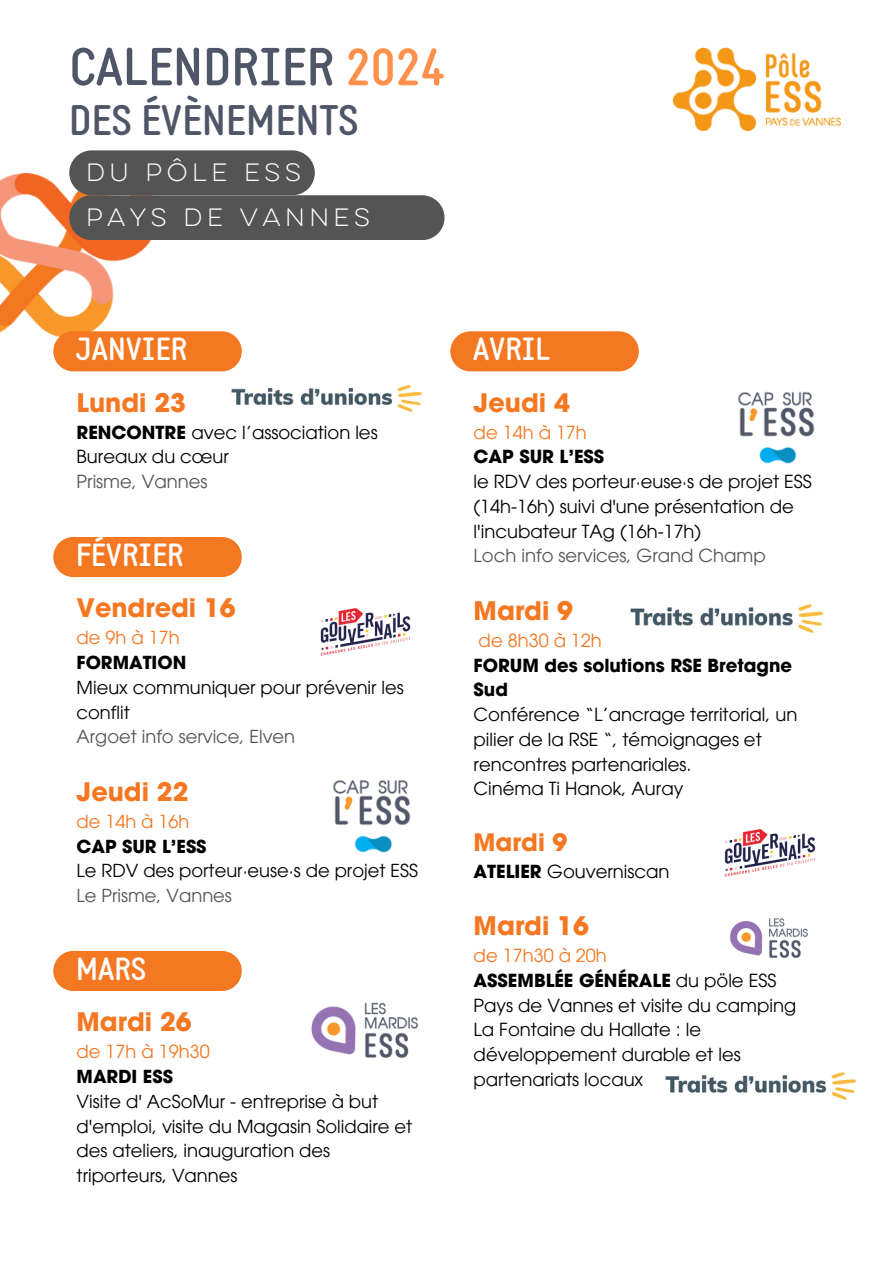
<style>
.page{position:relative;width:894px;height:1264px;background:#fff}
.page>*{position:absolute;margin:0;border:0;box-sizing:border-box;transform-origin:0 0}
.t1{font:700 52.5px "Static";color:#4f5667}
.t2{font:700 42px "Static";color:#4f5667}
.t3{font:700 31.5px "Static";color:#fff}
.t4{font:700 25.5px "ITC Avant Garde Pro";color:#f47721}
.t5{font:700 24px "ITC Avant Garde Pro";color:#f47721}
.t6{font:22.5px "Lulo Clean W01 One";color:#fff}
.t7{font:18px/24.8px "ITC Avant Garde Pro";color:#000}
.t8{font:18px "ITC Avant Garde Pro";color:#545454}
.t9{font:700 18px/24.8px "ITC Avant Garde Pro";color:#000}
.t10{font:18px "ITC Avant Garde Pro";color:#f47721}
.s1{color:#ff914d}
.s2{font-weight:700}
</style>
<div class="page">
<img style="left:0;top:172px;width:197px;height:200px">
<svg style="left:69px;top:150px;width:375px;height:90px"></svg>
<div style="left:53px;top:331px;width:189px;height:40px;background:#f47721;border-radius:20px"></div>
<div style="left:450px;top:331px;width:188px;height:40px;background:#f47721;border-radius:20px"></div>
<div style="left:53px;top:537px;width:189px;height:40px;background:#f47721;border-radius:20px"></div>
<div style="left:53px;top:950px;width:189px;height:41px;background:#f47721;border-radius:20px"></div>
<img style="left:333px;top:779px;width:78px;height:74px">
<img style="left:311px;top:1002px;width:108px;height:56px">
<img style="left:738px;top:391px;width:77px;height:73px">
<img style="left:630px;top:604px;width:194px;height:28px">
<img style="left:724px;top:828px;width:92px;height:49px">
<img style="left:231px;top:384px;width:192px;height:28px">
<img style="left:320px;top:608px;width:91px;height:48px">
<img style="left:672px;top:47px;width:170px;height:85px">
<img style="left:729px;top:918px;width:79px;height:40px">
<img style="left:665px;top:1072px;width:192px;height:27px">
<p class="t1" style="left:69px;top:46px;width:378px">CALENDRIER <span class="s1">2024</span></p>
<p class="t2" style="left:69px;top:103px;width:291px">DES ÉVÈNEMENTS</p>
<h3 class="t6" style="left:86px;top:156px;width:221px">DU PÔLE ESS</h3>
<p class="t6" style="left:86px;top:201px;width:290px">PAYS DE VANNES</p>
<p class="t3" style="left:76px;top:336px;width:113px">JANVIER</p>
<p class="t3" style="left:473px;top:336px;width:79px">AVRIL</p>
<p class="t4" style="left:77px;top:393px;width:111px">Lundi 23</p>
<p class="t7" style="left:77px;top:422px;width:302px"><span class="s2">RENCONTRE</span> avec l’association les<br>Bureaux du cœur</p>
<p class="t8" style="left:77px;top:475px;width:132px">Prisme, Vannes</p>
<p class="t3" style="left:76px;top:542px;width:109px">FÉVRIER</p>
<h3 class="t4" style="left:77px;top:598px;width:160px">Vendredi 16</h3>
<h2 class="t10" style="left:77px;top:631px;width:105px">de 9h à 17h</h2>
<h2 class="t9" style="left:77px;top:652px;width:111px">FORMATION</h2>
<p class="t7" style="left:77px;top:677px;width:328px">Mieux communiquer pour prévenir les conflit</p>
<p class="t8" style="left:77px;top:730px;width:220px">Argoet info service, Elven</p>
<p class="t4" style="left:77px;top:781px;width:113px">Jeudi 22</p>
<p class="t10" style="left:77px;top:814px;width:114px">de 14h à 16h</p>
<p class="t9" style="left:77px;top:835px;width:131px">CAP SUR L’ESS</p>
<h2 class="t7" style="left:77px;top:860px;width:343px">Le RDV des porteur·euse·s de projet ESS</h2>
<p class="t8" style="left:77px;top:888px;width:157px">Le Prisme, Vannes</p>
<p class="t3" style="left:76px;top:955px;width:72px">MARS</p>
<p class="t4" style="left:77px;top:1012px;width:116px">Mardi 26</p>
<p class="t10" style="left:77px;top:1044px;width:135px">de 17h à 19h30</p>
<p class="t9" style="left:77px;top:1066px;width:98px">MARDI ESS</p>
<p class="t7" style="left:77px;top:1091px;width:337px">Visite d' AcSoMur - entreprise à but d'emploi, visite du Magasin Solidaire et des ateliers, inauguration des triporteurs, Vannes</p>
<p class="t4" style="left:473px;top:393px;width:98px">Jeudi 4</p>
<p class="t10" style="left:473px;top:425px;width:115px">de 14h à 17h</p>
<p class="t9" style="left:473px;top:446px;width:132px">CAP SUR L’ESS</p>
<p class="t7" style="left:473px;top:471px;width:339px">le RDV des porteur·euse·s de projet ESS (14h-16h) suivi d'une présentation de l'incubateur TAg (16h-17h)</p>
<p class="t8" style="left:473px;top:549px;width:293px">Loch info services, Grand Champ</p>
<p class="t4" style="left:473px;top:601px;width:101px">Mardi 9</p>
<h2 class="t10" style="left:478px;top:633px;width:125px">de 8h30 à 12h</h2>
<p class="t9" style="left:473px;top:655px;width:320px">FORUM des solutions RSE Bretagne<br>Sud</p>
<p class="t7" style="left:473px;top:704px;width:325px">Conférence “L’ancrage territorial, un pilier de la RSE “, témoignages et rencontres partenariales.</p>
<p class="t7" style="left:473px;top:778px;width:211px">Cinéma Ti Hanok, Auray</p>
<p class="t5" style="left:473px;top:832px;width:95px">Mardi 9</p>
<p class="t7" style="left:473px;top:860px;width:197px"><span class="s2">ATELIER</span> Gouverniscan</p>
<p class="t4" style="left:473px;top:916px;width:117px">Mardi 16</p>
<p class="t10" style="left:473px;top:948px;width:135px">de 17h30 à 20h</p>
<p class="t7" style="left:473px;top:970px;width:324px"><span class="s2">ASSEMBLÉE GÉNÉRALE</span> du pöle ESS<br>Pays de Vannes et visite du camping<br>La Fontaine du Hallate : le développement durable et les partenariats locaux</p>
</div>
